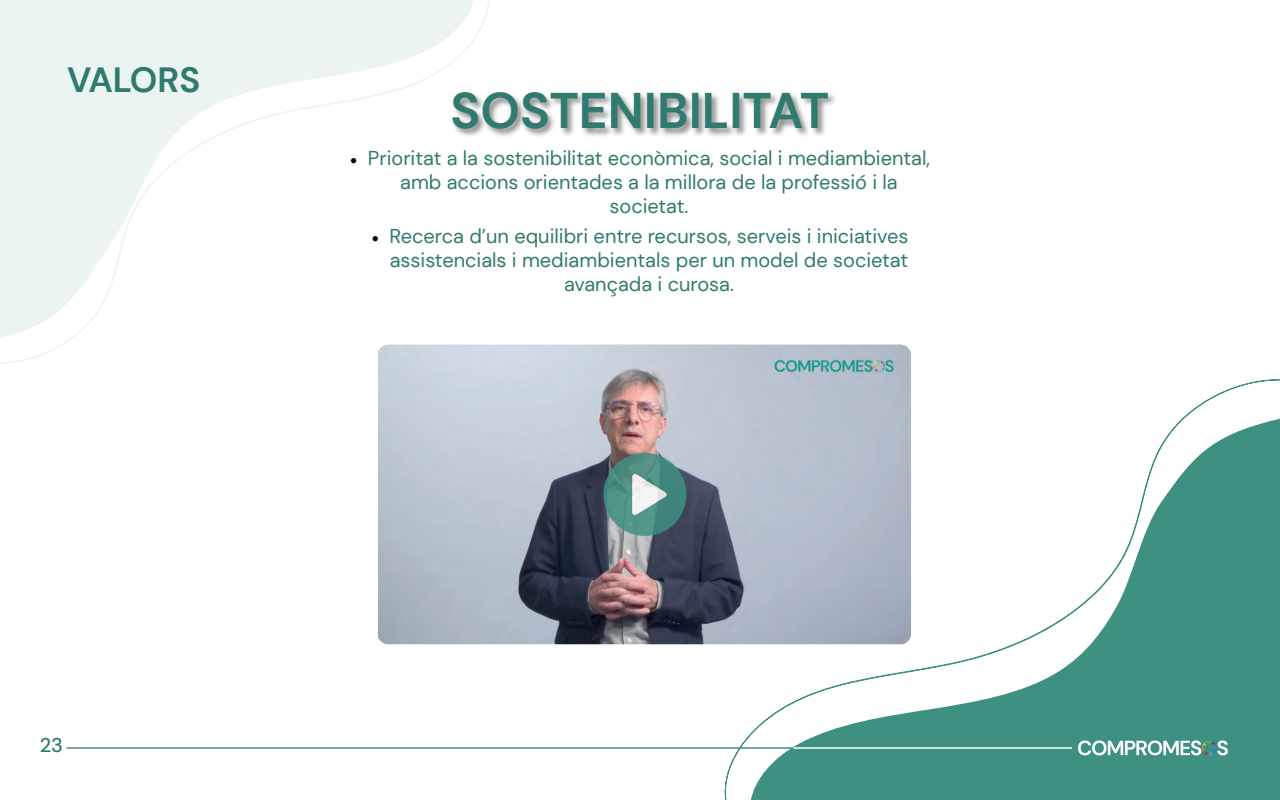
<style>
.page{position:relative;width:1280px;height:800px;background:#fff}
.page>*{position:absolute;margin:0;border:0;box-sizing:border-box;transform-origin:0 0}
.t1{font:700 50px "DM Sans";color:#307a6f}
.t2{font:700 35px "DM Sans";color:#307a6f}
.t3{font:20px "DM Sans";color:#307a6f}
.t4{font:500 20px "DM Sans";color:#307a6f}
.s1{font-family:"Minion Pro";color:#000001}
</style>
<div class="page">
<svg style="left:751px;top:416px;width:529px;height:384px;fill:#3e9081"></svg>
<div style="left:452px;top:91px;width:385px;height:47px;background:#000001;opacity:.45"></div>
<svg style="left:0;top:0;width:489px;height:364px"></svg>
<svg style="left:0;top:0;width:474px;height:338px"></svg>
<svg style="left:1078px;top:741px;width:150px;height:15px"></svg>
<hr style="left:67px;top:747px;width:1004px;height:2px;background:#3e9081">
<hr style="left:794px;top:747px;width:277px;height:2px;background:#fff">
<img style="left:379px;top:343px;width:532px;height:303px">
<svg style="left:604px;top:453px;width:82px;height:83px;background:#67948f"></svg>
<h2 class="t2" style="left:67px;top:58px;width:135px">VALORS</h2>
<h1 class="t1" style="left:451px;top:80px;width:380px">SOSTENIBILITAT</h1>
<p class="t3" style="left:350px;top:146px;width:582px"><span class="s1">•</span> Prioritat a la sostenibilitat econòmica, social i mediambiental,</p>
<p class="t3" style="left:400px;top:170px;width:499px">amb accions orientades a la millora de la professió i la</p>
<p class="t3" style="left:610px;top:194px;width:80px">societat.</p>
<p class="t3" style="left:372px;top:224px;width:538px"><span class="s1">•</span> Recerca d’un equilibri entre recursos, serveis i iniciatives</p>
<p class="t3" style="left:390px;top:248px;width:520px">assistencials i mediambientals per un model de societat</p>
<p class="t3" style="left:564px;top:272px;width:171px">avançada i curosa.</p>
<p class="t4" style="left:40px;top:732px;width:25px">23</p>
</div>
